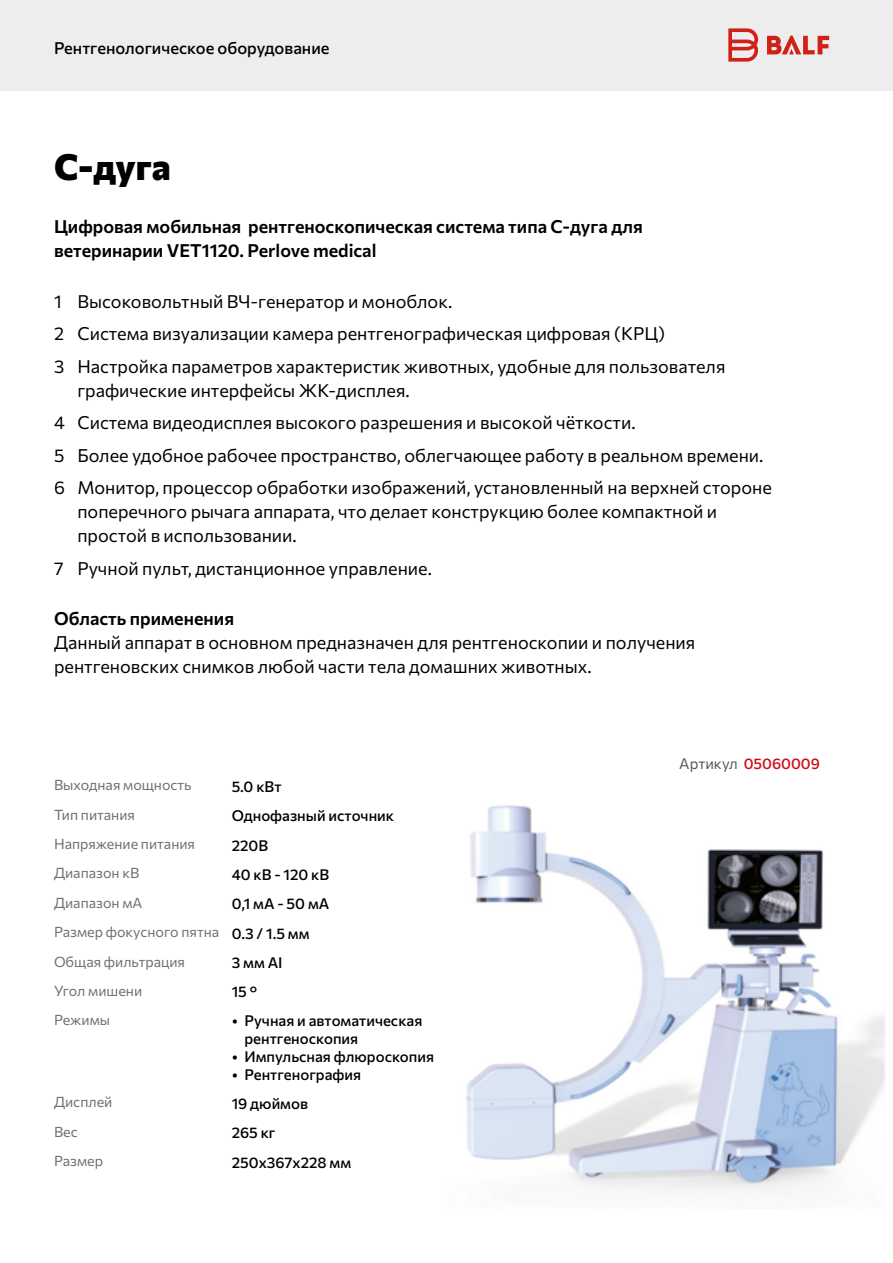
<style>
.page{position:relative;width:893px;height:1263px;background:#fff}
.page>*{position:absolute;margin:0;border:0;box-sizing:border-box;transform-origin:0 0}
.t1{font:800 36px "Commissioner";color:#000}
.t2{font:18px/32.5px "Commissioner";color:#000}
.t3{font:600 18px/24px "Commissioner";color:#000}
.t4{font:500 16.5px "Commissioner";color:#000}
.t5{font:500 15px/18px "Commissioner";color:#000}
.t6{font:500 15px "Commissioner";color:#d20a18}
.t7{font:500 15px "Commissioner";color:#020203}
.t8{font:14.25px/29.4px "Commissioner";color:#706f6f}
.s1{font-weight:500;font-size:15px;color:#000}
.s2{font-weight:400;color:#575756}
</style>
<div class="page">
<div style="left:0;top:0;width:893px;height:90px;background:#ededed"></div>
<svg style="left:728px;top:28px;width:101px;height:34px"></svg>
<img style="left:466px;top:805px;width:419px;height:387px">
<p class="t4" style="left:54px;top:34px;width:277px">Рентгенологическое оборудование</p>
<h1 class="t1" style="left:54px;top:137px;width:118px">С-дуга</h1>
<p class="t3" style="left:54px;top:213px;width:590px">Цифровая мобильная рентгеноскопическая система типа С-дуга для ветеринарии VET1120. Perlove medical</p>
<p class="t2" style="left:77px;top:284px;width:650px">Высоковольтный ВЧ-генератор и моноблок.<br>Система визуализации камера рентгенографическая цифровая (КРЦ)<br>Настройка параметров характеристик животных, удобные для пользователя</p>
<p class="t2" style="left:77px;top:373px;width:696px">графические интерфейсы ЖК-дисплея.<br>Система видеодисплея высокого разрешения и высокой чёткости.<br>Более удобное рабочее пространство, облегчающее работу в реальном времени.<br>Монитор, процессор обработки изображений, установленный на верхней стороне</p>
<p class="t2" style="left:77px;top:498px;width:641px;line-height:24px">поперечного рычага аппарата, что делает конструкцию более компактной и простой в использовании.</p>
<p class="t2" style="left:77px;top:551px;width:356px">Ручной пульт, дистанционное управление.</p>
<p class="t2" style="left:54px;top:284px;width:12px">1<br>2<br>3</p>
<p class="t2" style="left:54px;top:405px;width:12px;text-align:justify">4<br>5<br>6</p>
<p class="t2" style="left:54px;top:551px;width:11px">7</p>
<p class="t3" style="left:54px;top:605px;width:182px">Область применения</p>
<p class="t2" style="left:54px;top:629px;width:643px;line-height:24px">Данный аппарат в основном предназначен для рентгеноскопии и получения рентгеновских снимков любой части тела домашних животных.</p>
<p class="t8" style="left:54px;top:769px;width:139px">Выходная мощность</p>
<p class="t7" style="left:232px;top:775px;width:51px">5.0 кВт</p>
<p class="t8" style="left:54px;top:799px;width:83px">Тип питания</p>
<p class="t5" style="left:232px;top:805px;width:164px">Однофазный источник</p>
<p class="t8" style="left:54px;top:828px;width:143px">Напряжение питания</p>
<p class="t5" style="left:232px;top:835px;width:38px">220В</p>
<p class="t8" style="left:54px;top:857px;width:87px">Диапазон кВ</p>
<p class="t5" style="left:232px;top:864px;width:99px">40 кВ - 120 кВ</p>
<p class="t8" style="left:54px;top:887px;width:90px">Диапазон мА</p>
<p class="t5" style="left:232px;top:894px;width:99px">0,1 мА - 50 мА</p>
<p class="t8" style="left:54px;top:916px;width:257px">Размер фокусного пятна <span class="s1">0.3 / 1.5 мм<br></span>Общая фильтрация</p>
<p class="t5" style="left:232px;top:952px;width:52px">3 мм AI</p>
<p class="t8" style="left:54px;top:975px;width:90px">Угол мишени</p>
<p class="t5" style="left:232px;top:982px;width:27px">15 °</p>
<p class="t8" style="left:54px;top:1004px;width:58px">Режимы</p>
<p class="t5" style="left:244px;top:1010px;width:179px;text-indent:-13px">• Ручная и автоматическая рентгеноскопия</p>
<p class="t5" style="left:232px;top:1046px;width:204px">• Импульсная флюроскопия</p>
<p class="t5" style="left:232px;top:1064px;width:131px">• Рентгенография</p>
<p class="t8" style="left:54px;top:1086px;width:60px">Дисплей</p>
<p class="t5" style="left:232px;top:1093px;width:78px">19 дюймов</p>
<p class="t8" style="left:54px;top:1116px;width:25px">Вес</p>
<p class="t5" style="left:232px;top:1122px;width:45px">265 кг</p>
<p class="t8" style="left:54px;top:1145px;width:51px">Размер</p>
<p class="t5" style="left:232px;top:1152px;width:121px">250х367х228 мм</p>
<p class="t6" style="left:679px;top:751px;width:142px"><span class="s2">Артикул</span> 05060009</p>
</div>
